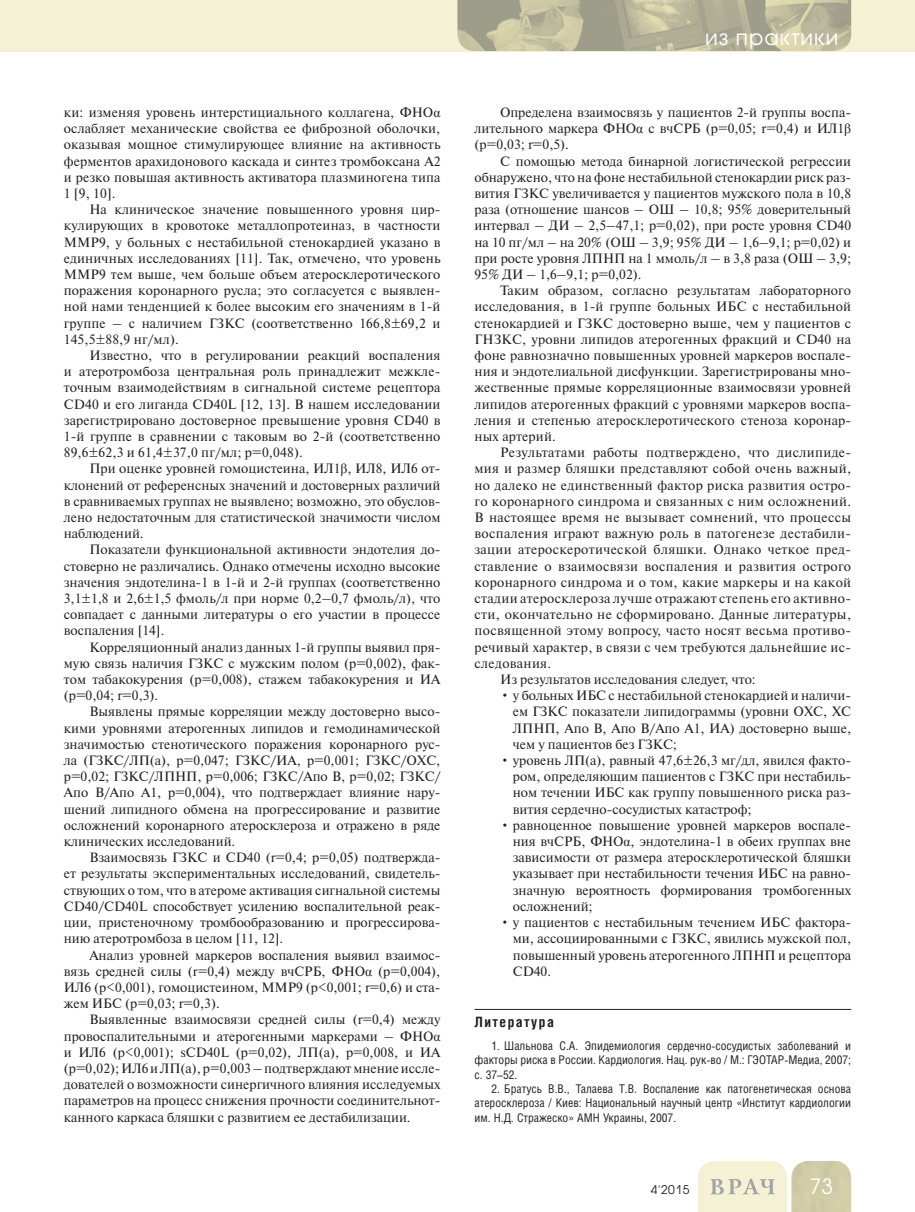
<style>
.page{position:relative;width:915px;height:1212px;background:#fff}
.page>*{position:absolute;margin:0;border:0;box-sizing:border-box;transform-origin:0 0}
.t1{font:21px "Avant Garde Gothic C";letter-spacing:.05em;color:#fff}
.t2{font:700 14.25px "Helios Cond";letter-spacing:.1em;color:#231f20}
.t3{font:13.5px/16.2px "Newton C";letter-spacing:.01em;color:#231f20;text-align:justify}
.t4{font:12px/14.4px "Helios Cond";color:#231f20;text-align:justify}
.t5{font:12px "Avant Garde Gothic C";color:#231f20}
.s1{font-family:"Times New Roman"}
</style>
<div class="page">
<div style="left:0;top:0;width:914px;height:51px;background:#f5f1d5"></div>
<svg style="left:698px;top:1161px;width:152px;height:51px;background:#e3e0c4"></svg>
<img style="left:457px;top:0;width:393px;height:51px">
<hr style="left:474px;top:1009px;width:376px;height:1px;background:#231f20">
<p class="t3" style="left:64px;top:106px;width:378px">ки: изменяя уровень интерстициального коллагена, ФНО<span class="s1">α </span>ослабляет механические свойства ее фиброзной оболочки, оказывая мощное стимулирующее влияние на активность ферментов арахидонового каскада и синтез тромбоксана А2 и резко повышая активность активатора плазминогена типа 1 [9, 10].</p>
<p class="t3" style="left:64px;top:203px;width:378px;text-indent:26px">На клиническое значение повышенного уровня цир&shy;кулирующих в кровотоке металлопротеиназ, в частности ММР9, у больных с нестабильной стенокардией указано в единичных исследованиях [11]. Так, отмечено, что уровень ММP9 тем выше, чем больше объем атеросклеротического поражения коронарного русла; это согласуется с выявлен&shy;ной нами тенденцией к более высоким его значениям в 1-й группе – с наличием ГЗКС (соответственно 166,8±69,2 и 145,5±88,9 нг/мл).</p>
<p class="t3" style="left:64px;top:349px;width:378px;text-indent:26px">Известно, что в регулировании реакций воспаления и атеротромбоза центральная роль принадлежит межкле&shy;точным взаимодействиям в сигнальной системе рецептора CD40 и его лиганда CD40L [12, 13]. В нашем исследовании зарегистрировано достоверное превышение уровня CD40 в 1-й группе в сравнении с таковым во 2-й (соответственно 89,6±62,3 и 61,4±37,0 пг/мл; р=0,048).</p>
<p class="t3" style="left:64px;top:462px;width:378px;text-indent:26px">При оценке уровней гомоцистеина, ИЛ1<span class="s1">β</span>, ИЛ8, ИЛ6 от&shy;клонений от референсных значений и достоверных различий в сравниваемых группах не выявлено; возможно, это обуслов&shy;лено недостаточным для статистической значимости числом наблюдений.</p>
<p class="t3" style="left:64px;top:543px;width:378px;text-indent:26px">Показатели функциональной активности эндотелия до&shy;стоверно не различались. Однако отмечены исходно высокие значения эндотелина-1 в 1-й и 2-й группах (соответственно 3,1±1,8 и 2,6±1,5 фмоль/л при норме 0,2–0,7 фмоль/л), что совпадает с данными литературы о его участии в процессе воспаления [14].</p>
<p class="t3" style="left:64px;top:640px;width:378px;text-indent:26px">Корреляционный анализ данных 1-й группы выявил пря&shy;мую связь наличия ГЗКС с мужским полом (р=0,002), фак&shy;том табакокурения (р=0,008), стажем табакокурения и ИА (р=0,04; r=0,3).</p>
<p class="t3" style="left:64px;top:705px;width:378px;text-indent:26px">Выявлены прямые корреляции между достоверно высо&shy;кими уровнями атерогенных липидов и гемодинамической значимостью стенотического поражения коронарного рус&shy;ла (ГЗКС/ЛП(а), р=0,047; ГЗКС/ИА, р=0,001; ГЗКС/ОХС, р=0,02; ГЗКС/ЛПНП, р=0,006; ГЗКС/Апо В, р=0,02; ГЗКС/ Апо В/Апо А1, р=0,004), что подтверждает влияние нару&shy;шений липидного обмена на прогрессирование и развитие осложнений коронарного атеросклероза и отражено в ряде клинических исследований.</p>
<p class="t3" style="left:64px;top:851px;width:378px;text-indent:26px">Взаимосвязь ГЗКС и CD40 (r=0,4; р=0,05) подтвержда&shy;ет результаты экспериментальных исследований, свидетель&shy;ствующих о том, что в атероме активация сигнальной системы CD40/CD40L способствует усилению воспалительной реак&shy;ции, пристеночному тромбообразованию и прогрессирова&shy;нию атеротромбоза в целом [11, 12].</p>
<p class="t3" style="left:64px;top:948px;width:378px;text-indent:26px">Анализ уровней маркеров воспаления выявил взаимос&shy;вязь средней силы (r=0,4) между вчСРБ, ФНО<span class="s1">α</span> (р=0,004), ИЛ6 (р&lt;0,001), гомоцистеином, MMP9 (р&lt;0,001; r=0,6) и ста&shy;жем ИБС (р=0,03; r=0,3).</p>
<p class="t3" style="left:64px;top:1013px;width:378px;text-indent:26px">Выявленные взаимосвязи средней силы (r=0,4) между провоспалительными и атерогенными маркерами – ФНО<span class="s1">α </span>и ИЛ6 (р&lt;0,001); sCD40L (p=0,02), ЛП(а), р=0,008, и ИА (р=0,02); ИЛ6 и ЛП(а), р=0,003 – подтверждают мнение иссле&shy;дователей о возможности синергичного влияния исследуемых параметров на процесс снижения прочности соединительнот&shy;канного каркаса бляшки с развитием ее дестабилизации.</p>
<h1 class="t1" style="left:704px;top:27px;width:135px">из практики</h1>
<p class="t3" style="left:474px;top:106px;width:378px;text-indent:26px">Определена взаимосвязь у пациентов 2-й группы воспа&shy;лительного маркера ФНО<span class="s1">α</span> с вчСРБ (р=0,05; r=0,4) и ИЛ1<span class="s1">β </span>(р=0,03; r=0,5).</p>
<p class="t3" style="left:474px;top:154px;width:378px;text-indent:26px">С помощью метода бинарной логистической регрессии обнаружено, что на фоне нестабильной стенокардии риск раз&shy;вития ГЗКС увеличивается у пациентов мужского пола в 10,8 раза (отношение шансов – ОШ – 10,8; 95% доверительный интервал – ДИ – 2,5–47,1; р=0,02), при росте уровня CD40 на 10 пг/мл – на 20% (ОШ – 3,9; 95% ДИ – 1,6–9,1; р=0,02) и при росте уровня ЛПНП на 1 ммоль/л – в 3,8 раза (ОШ – 3,9; 95% ДИ – 1,6–9,1; р=0,02).</p>
<p class="t3" style="left:474px;top:284px;width:378px;text-indent:26px">Таким образом, согласно результатам лабораторного исследования, в 1-й группе больных ИБС с нестабильной стенокардией и ГЗКС достоверно выше, чем у пациентов с ГНЗКС, уровни липидов атерогенных фракций и СD40 на фоне равнозначно повышенных уровней маркеров воспале&shy;ния и эндотелиальной дисфункции. Зарегистрированы мно&shy;жественные прямые корреляционные взаимосвязи уровней липидов атерогенных фракций с уровнями маркеров воспа&shy;ления и степенью атеросклеротического стеноза коронар&shy;ных артерий.</p>
<p class="t3" style="left:500px;top:446px;width:352px">Результатами работы подтверждено, что дислипиде-</p>
<p class="t3" style="left:474px;top:462px;width:378px">мия и размер бляшки представляют собой очень важный,</p>
<p class="t3" style="left:474px;top:478px;width:378px">но далеко не единственный фактор риска развития остро-</p>
<p class="t3" style="left:474px;top:494px;width:378px">го коронарного синдрома и связанных с ним осложнений.</p>
<p class="t3" style="left:474px;top:511px;width:378px">В настоящее время не вызывает сомнений, что процессы</p>
<p class="t3" style="left:474px;top:527px;width:378px">воспаления играют важную роль в патогенезе дестабили-</p>
<p class="t3" style="left:474px;top:543px;width:378px">зации атероскеротической бляшки. Однако четкое пред-</p>
<p class="t3" style="left:474px;top:559px;width:378px">ставление о взаимосвязи воспаления и развития острого</p>
<p class="t3" style="left:474px;top:575px;width:378px">коронарного синдрома и о том, какие маркеры и на какой</p>
<p class="t3" style="left:474px;top:592px;width:378px">стадии атеросклероза лучше отражают степень его активно-</p>
<p class="t3" style="left:474px;top:608px;width:378px">сти, окончательно не сформировано. Данные литературы,</p>
<p class="t3" style="left:474px;top:624px;width:378px">посвященной этому вопросу, часто носят весьма противо-</p>
<p class="t3" style="left:474px;top:640px;width:378px">речивый характер, в связи с чем требуются дальнейшие ис-</p>
<p class="t3" style="left:474px;top:656px;width:78px">следования.</p>
<p class="t3" style="left:500px;top:673px;width:257px">Из результатов исследования следует, что:</p>
<p class="t3" style="left:512px;top:689px;width:340px;text-indent:-13px">• у больных ИБС с нестабильной стенокардией и наличи&shy;ем ГЗКС показатели липидограммы (уровни ОХС, ХС ЛПНП, Апо В, Апо В/Апо А1, ИА) достоверно выше, чем у пациентов без ГЗКС;</p>
<p class="t3" style="left:512px;top:754px;width:340px;text-indent:-13px">• уровень ЛП(а), равный 47,6±26,3 мг/дл, явился факто&shy;ром, определяющим пациентов с ГЗКС при нестабиль&shy;ном течении ИБС как группу повышенного риска раз&shy;вития сердечно-сосудистых катастроф;</p>
<p class="t3" style="left:512px;top:818px;width:340px;text-indent:-13px">• равноценное повышение уровней маркеров воспале&shy;ния вчСРБ, ФНО<span class="s1">α</span>, эндотелина-1 в обеих группах вне зависимости от размера атеросклеротической бляшки указывает при нестабильности течения ИБС на равно&shy;значную вероятность формирования тромбогенных осложнений;</p>
<p class="t3" style="left:512px;top:916px;width:340px;text-indent:-13px">• у пациентов с нестабильным течением ИБС фактора&shy;ми, ассоциированными с ГЗКС, явились мужской пол, повышенный уровень атерогенного ЛПНП и рецептора СD40.</p>
<p class="t2" style="left:474px;top:1016px;width:81px">Литература</p>
<p class="t4" style="left:474px;top:1039px;width:378px;text-indent:17px">1. Шальнова С.А. Эпидемиология сердечно-сосудистых заболеваний и факторы риска в России. Кардиология. Нац. рук-во / М.: ГЭОТАР-Медиа, 2007; с. 37–52.</p>
<p class="t4" style="left:474px;top:1083px;width:378px;text-indent:17px">2. Братусь В.В., Талаева Т.В. Воспаление как патогенетическая основа атеросклероза / Киев: Национальный научный центр «Институт кардиологии им. Н.Д. Стражеско» АМН Украины, 2007.</p>
<p class="t5" style="left:650px;top:1184px;width:40px">4'2015</p>
<h1 class="t1" style="left:809px;top:1177px;width:25px">73</h1>
</div>
